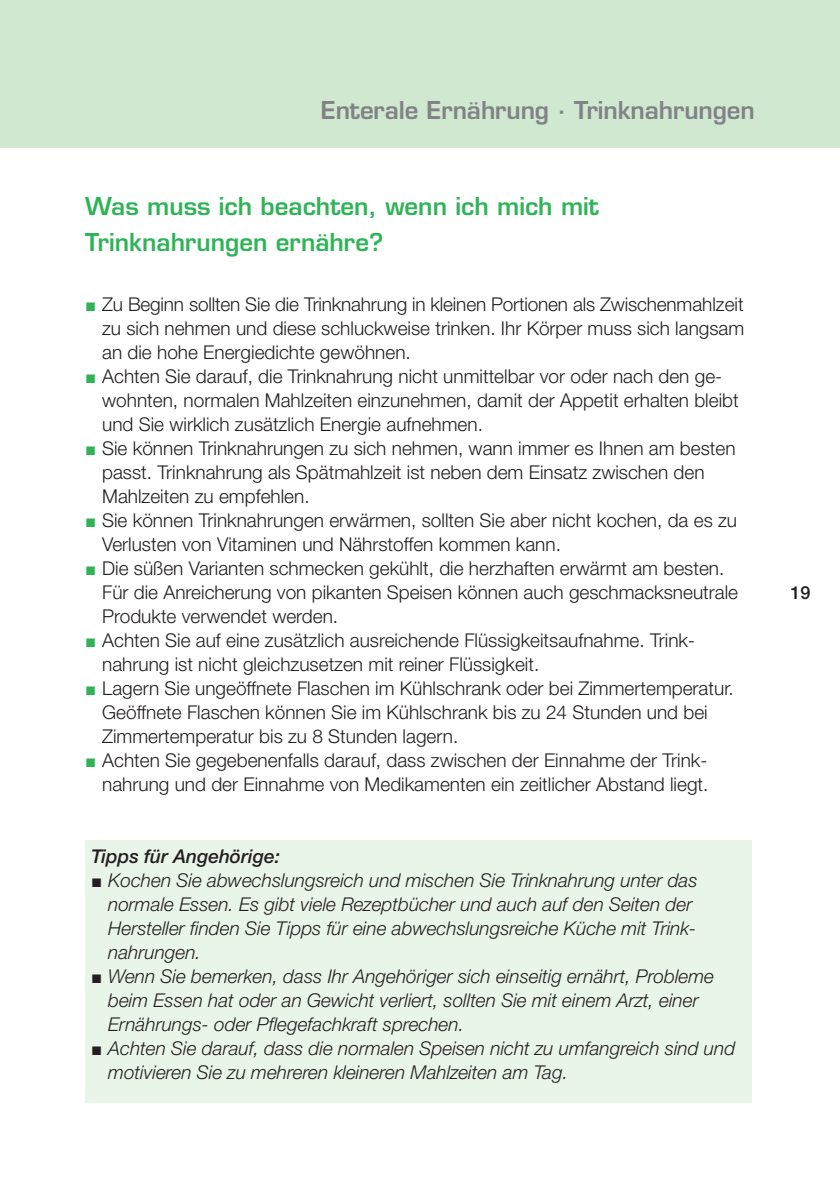
<style>
.page{position:relative;width:840px;height:1191px;background:#fff}
.page>*{position:absolute;margin:0;border:0;box-sizing:border-box;transform-origin:0 0}
.t1{font:600 24px/36px "Eurostile";color:#2eb457}
.t2{font:600 24px "Eurostile";letter-spacing:-.005em;color:#808285}
.t3{font:300 19px "Helvetica Neue";color:#231f20}
.t4{font:italic 300 19px "Helvetica Neue";color:#231f20}
.t5{font:italic 500 19px "Helvetica Neue";color:#231f20}
.t6{font:500 18px "Helvetica Neue";color:#231f20}
.s1{font-family:"European Pi Three";font-weight:400;font-size:20px;color:#2eb457}
.s2{font-family:"European Pi Three";font-weight:400;font-style:normal;font-size:20px}
</style>
<div class="page">
<div style="left:0;top:0;width:839px;height:147px;background:#cfe8cf"></div>
<div style="left:85px;top:840px;width:666px;height:263px;background:#eaf5e9"></div>
<p class="t2" style="left:321px;top:101px;width:435px">Enterale Ernährung · Trinknahrungen</p>
<p class="t1" style="left:85px;top:191px;width:515px">Was muss ich beachten, wenn ich mich mit<br>Trinknahrungen ernähre?</p>
<p class="t3" style="left:85px;top:297px;width:659px"><span class="s1">J</span> Zu Beginn sollten Sie die Trinknahrung in kleinen Portionen als Zwischen mahlzeit</p>
<p class="t3" style="left:102px;top:321px;width:643px">zu sich nehmen und diese schluckweise trinken. Ihr Körper muss sich langsam</p>
<p class="t3" style="left:102px;top:345px;width:310px">an die hohe Energiedichte gewöhnen.</p>
<p class="t3" style="left:85px;top:369px;width:638px"><span class="s1">J</span> Achten Sie darauf, die Trinknahrung nicht unmittelbar vor oder nach den ge-</p>
<p class="t3" style="left:102px;top:393px;width:637px">wohnten, normalen Mahlzeiten einzunehmen, damit der Appetit erhalten bleibt</p>
<p class="t3" style="left:102px;top:417px;width:382px">und Sie wirklich zusätzlich Energie aufnehmen.</p>
<p class="t3" style="left:85px;top:441px;width:651px"><span class="s1">J</span> Sie können Trinknahrungen zu sich nehmen, wann immer es Ihnen am besten</p>
<p class="t3" style="left:102px;top:465px;width:603px">passt. Trinknahrung als Spätmahlzeit ist neben dem Einsatz zwischen den</p>
<p class="t3" style="left:102px;top:489px;width:209px">Mahlzeiten zu empfehlen.</p>
<p class="t3" style="left:85px;top:513px;width:653px"><span class="s1">J</span> Sie können Trinknahrungen erwärmen, sollten Sie aber nicht kochen, da es zu</p>
<p class="t3" style="left:102px;top:537px;width:460px">Verlusten von Vitaminen und Nährstoffen kommen kann.</p>
<p class="t3" style="left:85px;top:561px;width:640px"><span class="s1">J</span> Die süßen Varianten schmecken gekühlt, die herzhaften erwärmt am besten.</p>
<p class="t3" style="left:102px;top:585px;width:637px">Für die Anreicherung von pikanten Speisen können auch geschmacksneutrale</p>
<p class="t3" style="left:102px;top:609px;width:237px">Produkte verwendet werden.</p>
<p class="t3" style="left:85px;top:633px;width:611px"><span class="s1">J</span> Achten Sie auf eine zusätzlich ausreichende Flüssigkeitsaufnahme. Trink -</p>
<p class="t3" style="left:102px;top:657px;width:438px">nahrung ist nicht gleichzusetzen mit reiner Flüssigkeit.</p>
<p class="t3" style="left:85px;top:681px;width:650px"><span class="s1">J</span> Lagern Sie ungeöffnete Flaschen im Kühlschrank oder bei Zimmer temperatur.</p>
<p class="t3" style="left:102px;top:705px;width:606px">Geöffnete Flaschen können Sie im Kühlschrank bis zu 24 Stunden und bei</p>
<p class="t3" style="left:102px;top:729px;width:357px">Zimmertemperatur bis zu 8 Stunden lagern.</p>
<p class="t3" style="left:85px;top:753px;width:623px"><span class="s1">J</span> Achten Sie gegebenenfalls darauf, dass zwischen der Einnahme der Trink -</p>
<p class="t3" style="left:102px;top:777px;width:607px">nahrung und der Einnahme von Medikamenten ein zeitlicher Abstand liegt.</p>
<p class="t5" style="left:91px;top:849px;width:190px">Tipps für Angehörige:</p>
<p class="t4" style="left:91px;top:873px;width:607px"><span class="s2">J</span> Kochen Sie abwechslungsreich und mischen Sie Trinknahrung unter das</p>
<p class="t4" style="left:108px;top:897px;width:585px">normale Essen. Es gibt viele Rezeptbücher und auch auf den Seiten der</p>
<p class="t4" style="left:108px;top:921px;width:589px">Hersteller finden Sie Tipps für eine abwechslungsreiche Küche mit Trink -</p>
<p class="t4" style="left:108px;top:945px;width:94px">nahrungen.</p>
<p class="t4" style="left:91px;top:969px;width:624px"><span class="s2">J</span> Wenn Sie bemerken, dass Ihr Angehöriger sich einseitig ernährt, Probleme</p>
<p class="t4" style="left:108px;top:993px;width:591px">beim Essen hat oder an Gewicht verliert, sollten Sie mit einem Arzt, einer</p>
<p class="t4" style="left:108px;top:1017px;width:357px">Ernährungs- oder Pflegefachkraft sprechen.</p>
<p class="t4" style="left:91px;top:1041px;width:645px"><span class="s2">J</span> Achten Sie darauf, dass die normalen Speisen nicht zu umfangreich sind und</p>
<p class="t4" style="left:108px;top:1065px;width:461px">motivieren Sie zu mehreren kleineren Mahlzeiten am Tag.</p>
<p class="t6" style="left:790px;top:586px;width:21px">19</p>
</div>
